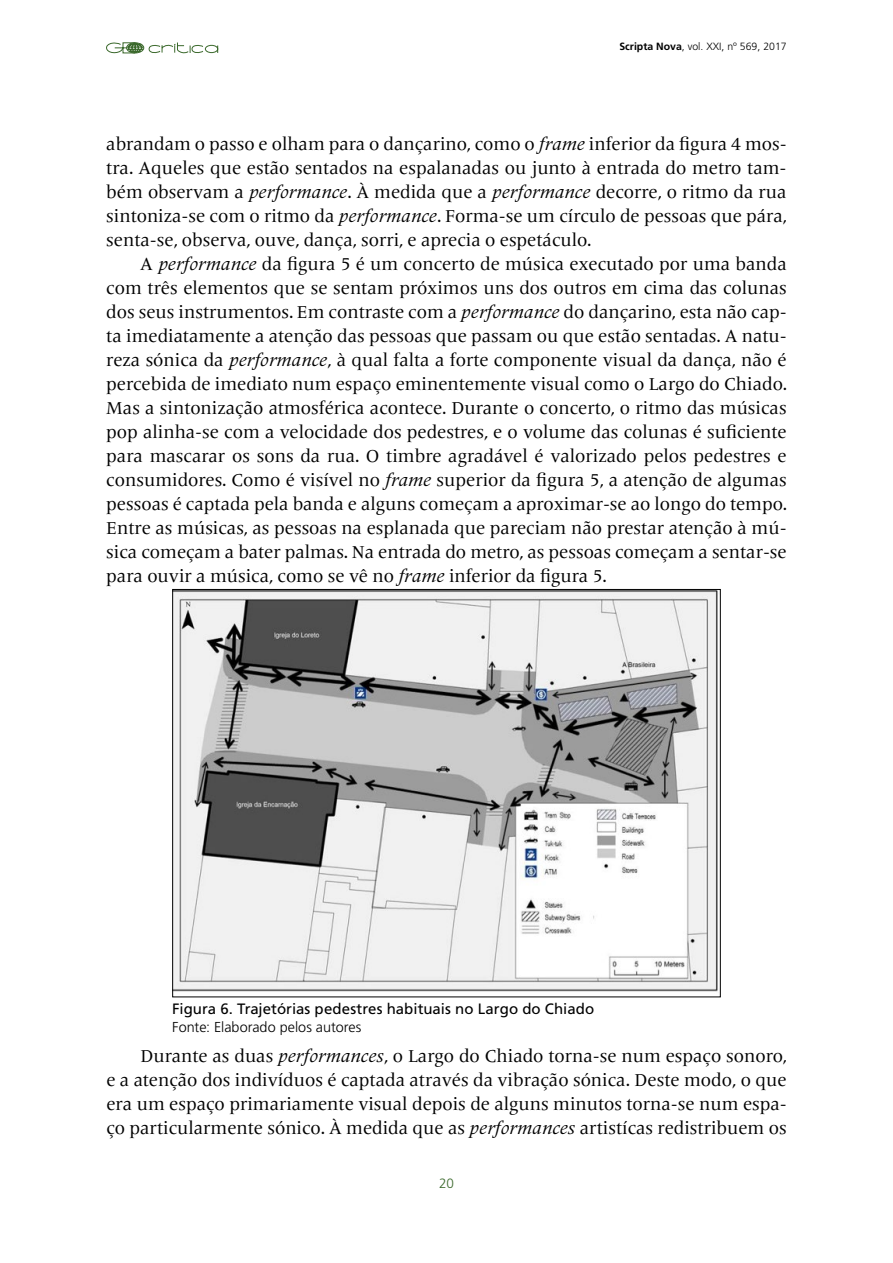
<style>
.page{position:relative;width:893px;height:1263px;background:#fff}
.page>*{position:absolute;margin:0;border:0;box-sizing:border-box;transform-origin:0 0}
.t1{font:18px/24px "Frutiger Serif LT Pro";color:#000;text-align:justify}
.t2{font:15px "Frutiger LT Std";color:#000}
.t3{font:300 14.4px "Frutiger LT Std";color:#000}
.t4{font:300 13.5px "Frutiger LT Std";color:#3b692c}
.t5{font:300 10.5px "Frutiger LT Std";color:#000}
.s1{font-weight:700}
.s2{font-style:italic}
</style>
<div class="page">
<svg style="left:106px;top:42px;width:112px;height:12px"></svg>
<img style="left:174px;top:591px;width:544px;height:401px">
<p class="t5" style="left:619px;top:41px;width:169px"><span class="s1">Scripta Nova</span>, vol. XXI, nº 569, 2017</p>
<p class="t1" style="left:106px;top:132px;width:682px">abrandam o passo e olham para o dançarino, como o <span class="s2">frame</span> inferior da figura 4 mos&shy;tra. Aqueles que estão sentados na espalanadas ou junto à entrada do metro tam&shy;bém observam a <span class="s2">performance</span>. À medida que a <span class="s2">performance</span> decorre, o ritmo da rua sintoniza-se com o ritmo da <span class="s2">performance</span>. Forma-se um círculo de pessoas que pára, senta-se, observa, ouve, dança, sorri, e aprecia o espetáculo.</p>
<p class="t1" style="left:106px;top:252px;width:682px;text-indent:34px">A <span class="s2">performance</span> da figura 5 é um concerto de música executado por uma banda com três elementos que se sentam próximos uns dos outros em cima das colunas dos seus instrumentos. Em contraste com a <span class="s2">performance</span> do dançarino, esta não cap&shy;ta imediatamente a atenção das pessoas que passam ou que estão sentadas. A natu&shy;reza sónica da <span class="s2">performance</span>, à qual falta a forte componente visual da dança, não é percebida de imediato num espaço eminentemente visual como o Largo do Chiado.<br>Mas a sintonização atmosférica acontece. Durante o concerto, o ritmo das músicas pop alinha-se com a velocidade dos pedestres, e o volume das colunas é suficiente para mascarar os sons da rua. O timbre agradável é valorizado pelos pedestres e consumidores. Como é visível no <span class="s2">frame</span> superior da figura 5, a atenção de algumas pessoas é captada pela banda e alguns começam a aproximar-se ao longo do tempo.<br>Entre as músicas, as pessoas na esplanada que pareciam não prestar atenção à mú&shy;sica começam a bater palmas. Na entrada do metro, as pessoas começam a sentar-se para ouvir a música, como se vê no <span class="s2">frame</span> inferior da figura 5.</p>
<p class="t2" style="left:172px;top:999px;width:423px">Figura 6. Trajetórias pedestres habituais no Largo do Chiado</p>
<p class="t3" style="left:172px;top:1018px;width:191px">Fonte: Elaborado pelos autores</p>
<p class="t1" style="left:106px;top:1044px;width:682px;text-indent:34px">Durante as duas <span class="s2">performances</span>, o Largo do Chiado torna-se num espaço sonoro, e a atenção dos indivíduos é captada através da vibração sónica. Deste modo, o que era um espaço primariamente visual depois de alguns minutos torna-se num espa&shy;ço particularmente sónico. À medida que as <span class="s2">performances</span> artistícas redistribuem os</p>
<p class="t4" style="left:439px;top:1176px;width:16px">20</p>
</div>
